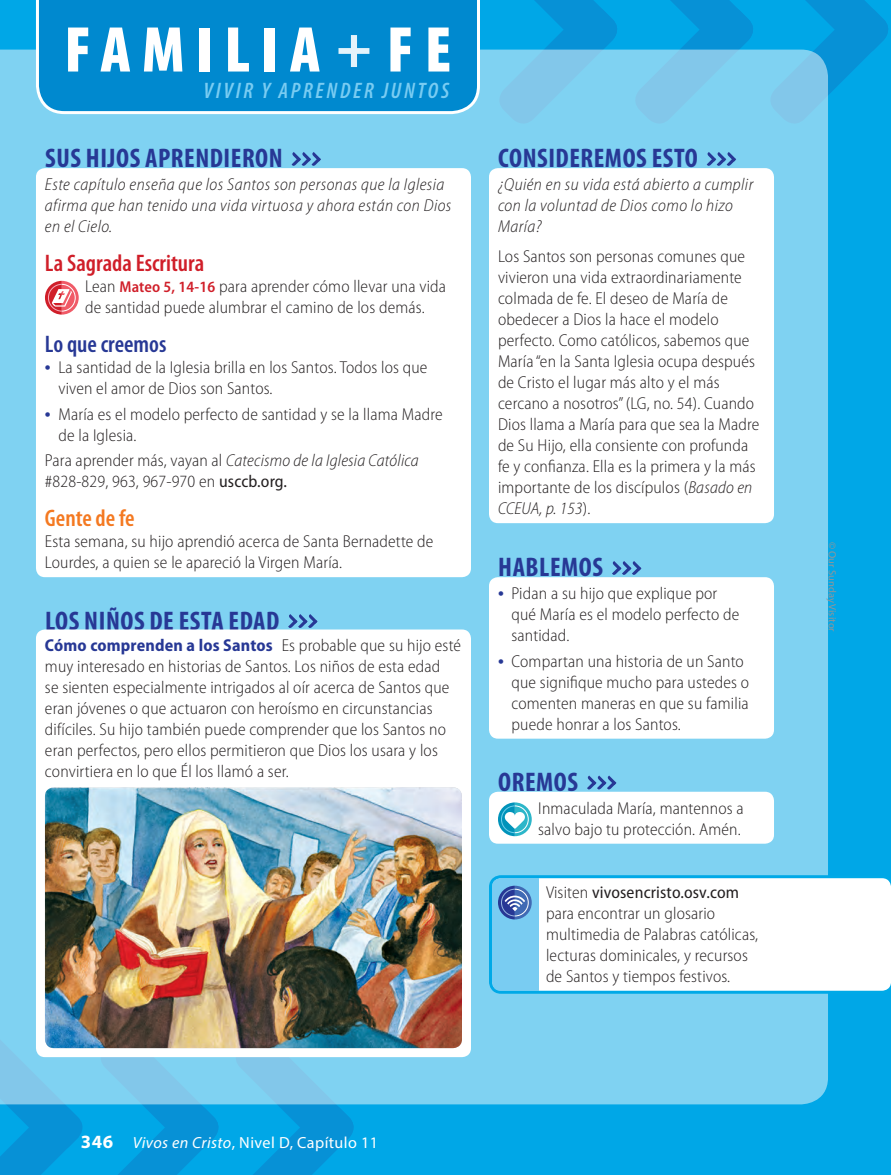
<style>
.page{position:relative;width:891px;height:1175px;background:#00a7e7}
.page>*{position:absolute;margin:0;border:0;box-sizing:border-box;transform-origin:0 0}
.t1{font:900 condensed 65.25px "Myriad Pro";letter-spacing:.17em;color:#fff}
.t2{font:700 condensed 27px "Myriad Pro";letter-spacing:.02em;color:#273895}
.t3{font:600 condensed 24px "Myriad Pro";color:#d01e29}
.t4{font:600 condensed 24px "Myriad Pro";color:#273895}
.t5{font:600 condensed 24px "Myriad Pro";color:#f47921}
.t6{font:italic 600 condensed 22.5px "Myriad Pro";letter-spacing:.12em;color:#79ccf2}
.t7{font:300 semi-condensed 17.25px/21px "Myriad Pro";letter-spacing:.01em;color:#231f20}
.t8{font:italic 300 semi-condensed 17.25px/21px "Myriad Pro";letter-spacing:.025em;color:#231f20}
.t9{font:16.2px "Myriad Pro";letter-spacing:.025em;color:#fff}
.t10{font:10.5px "Myriad Pro";color:#939598}
.s1{font-weight:700;font-stretch:semi-expanded;font-size:60px;color:#e3f3fb}
.s2{font-weight:600;font-size:15.75px;color:#d01e29}
.s3{font-weight:700;font-stretch:normal;color:#273895}
.s4{font-style:italic}
.s5{font-weight:400}
.s6{font-weight:700;color:#273895}
.s7{font-weight:700;font-size:18.75px}
</style>
<div class="page">
<svg style="left:95px;top:1104px;width:129px;height:71px;background:#039ddf"></svg>
<svg style="left:230px;top:1104px;width:129px;height:71px;background:#039ddf"></svg>
<svg style="left:493px;top:0;width:130px;height:50px;background:#049ddf"></svg>
<div style="left:0;top:50px;width:828px;height:1054px;background:#7fd2f2"></div>
<div style="left:36px;top:0;width:444px;height:114px;background:#0089cf"></div>
<svg style="left:292px;top:152px;width:29px;height:15px"></svg>
<div style="left:36px;top:168px;width:435px;height:409px;background:#fff;border-radius:9px"></div>
<svg style="left:45px;top:281px;width:34px;height:34px"></svg>
<svg style="left:587px;top:775px;width:29px;height:15px"></svg>
<div style="left:489px;top:792px;width:285px;height:51px;background:#fff;border-radius:9px"></div>
<svg style="left:498px;top:802px;width:34px;height:34px"></svg>
<svg style="left:612px;top:561px;width:29px;height:15px"></svg>
<div style="left:489px;top:577px;width:285px;height:161px;background:#fff;border-radius:9px"></div>
<svg style="left:707px;top:152px;width:29px;height:15px"></svg>
<div style="left:489px;top:168px;width:285px;height:355px;background:#fff;border-radius:9px"></div>
<svg style="left:288px;top:614px;width:30px;height:15px"></svg>
<div style="left:36px;top:629px;width:435px;height:428px;background:#fff;border-radius:9px"></div>
<svg style="left:489px;top:875px;width:402px;height:118px"></svg>
<img style="left:45px;top:787px;width:417px;height:261px">
<svg style="left:0;top:1027px;width:84px;height:148px;background:#46b1e3"></svg>
<svg style="left:629px;top:0;width:262px;height:129px;background:#3db4e7"></svg>
<h1 class="t1" style="left:64px;top:13px;width:389px">FAMILIA<span class="s1">+</span>FE</h1>
<h3 class="t6" style="left:204px;top:79px;width:247px">VIVIR Y APRENDER JUNTOS</h3>
<h2 class="t2" style="left:45px;top:141px;width:239px">SUS HIJOS APRENDIERON</h2>
<p class="t8" style="left:45px;top:174px;width:408px">Este capítulo enseña que los Santos son personas que la Iglesia afirma que han tenido una vida virtuosa y ahora están con Dios en el Cielo.</p>
<h3 class="t3" style="left:45px;top:250px;width:161px">La Sagrada Escritura</h3>
<p class="t7" style="left:85px;top:276px;width:362px">Lean <span class="s2">Mateo 5, 14-16</span> para aprender cómo llevar una vida de santidad puede alumbrar el camino de los demás.</p>
<h3 class="t4" style="left:45px;top:331px;width:123px">Lo que creemos</h3>
<p class="t7" style="left:58px;top:357px;width:371px;text-indent:-14px"><span class="s3">•</span> La santidad de la Iglesia brilla en los Santos. Todos los que viven el amor de Dios son Santos.</p>
<p class="t7" style="left:58px;top:404px;width:386px;text-indent:-14px"><span class="s3">•</span> María es el modelo perfecto de santidad y se la llama Madre de la Iglesia.</p>
<p class="t7" style="left:45px;top:450px;width:375px">Para aprender más, vayan al <span class="s4">Catecismo de la Iglesia Católica </span>#828-829, 963, 967-970 en <span class="s5">usccb.org.</span></p>
<h3 class="t5" style="left:45px;top:505px;width:91px">Gente de fe</h3>
<p class="t7" style="left:45px;top:531px;width:390px">Esta semana, su hijo aprendió acerca de Santa Bernadette de<br>Lourdes, a quien se le apareció la Virgen María.</p>
<h2 class="t2" style="left:45px;top:603px;width:236px">LOS NIÑOS DE ESTA EDAD</h2>
<p class="t7" style="left:45px;top:635px;width:418px"><span class="s6">Cómo comprenden a los Santos</span> Es probable que su hijo esté muy interesado en historias de Santos. Los niños de esta edad<br>se sienten especialmente intrigados al oír acerca de Santos que eran jóvenes o que actuaron con heroísmo en circunstancias difíciles. Su hijo también puede comprender que los Santos no eran perfectos, pero ellos permitieron que Dios los usara y los convirtiera en lo que Él los llamó a ser.</p>
<h2 class="t2" style="left:498px;top:141px;width:201px">CONSIDEREMOS ESTO</h2>
<p class="t8" style="left:498px;top:174px;width:257px">¿Quién en su vida está abierto a cumplir con la voluntad de Dios como lo hizo<br>María?</p>
<p class="t7" style="left:498px;top:246px;width:263px">Los Santos son personas comunes que vivieron una vida extraordinariamente colmada de fe. El deseo de María de obedecer a Dios la hace el modelo perfecto. Como católicos, sabemos que María “en la Santa Iglesia ocupa después de Cristo el lugar más alto y el más cercano a nosotros” (LG, no. 54). Cuando Dios llama a María para que sea la Madre de Su Hijo, ella consiente con profunda fe y confianza. Ella es la primera y la más importante de los discípulos (<span class="s4">Basado en CCEUA, p. 153</span>).</p>
<h2 class="t2" style="left:498px;top:550px;width:106px">HABLEMOS</h2>
<p class="t7" style="left:511px;top:583px;width:229px;text-indent:-14px"><span class="s3">•</span> Pidan a su hijo que explique por qué María es el modelo perfecto de santidad.</p>
<p class="t7" style="left:511px;top:651px;width:239px;text-indent:-14px"><span class="s3">•</span> Compartan una historia de un Santo que signifique mucho para ustedes o comenten maneras en que su familia puede honrar a los Santos.</p>
<h2 class="t2" style="left:498px;top:765px;width:81px">OREMOS</h2>
<p class="t7" style="left:538px;top:798px;width:207px">Inmaculada María, mantennos a salvo bajo tu protección. Amén.</p>
<p class="t7" style="left:546px;top:882px;width:214px">Visiten <span class="s5">vivosencristo.osv.com </span>para encontrar un glosario multimedia de Palabras católicas, lecturas dominicales, y recursos de Santos y tiempos festivos.</p>
<p class="t9" style="left:81px;top:1133px;width:299px"><span class="s7">346</span> <span class="s4">Vivos en Cristo</span>, Nivel D, Capítulo 11</p>
<p class="t10" style="left:839px;top:542px;width:91px;rotate:90deg">© Our Sunday Visitor</p>
</div>
